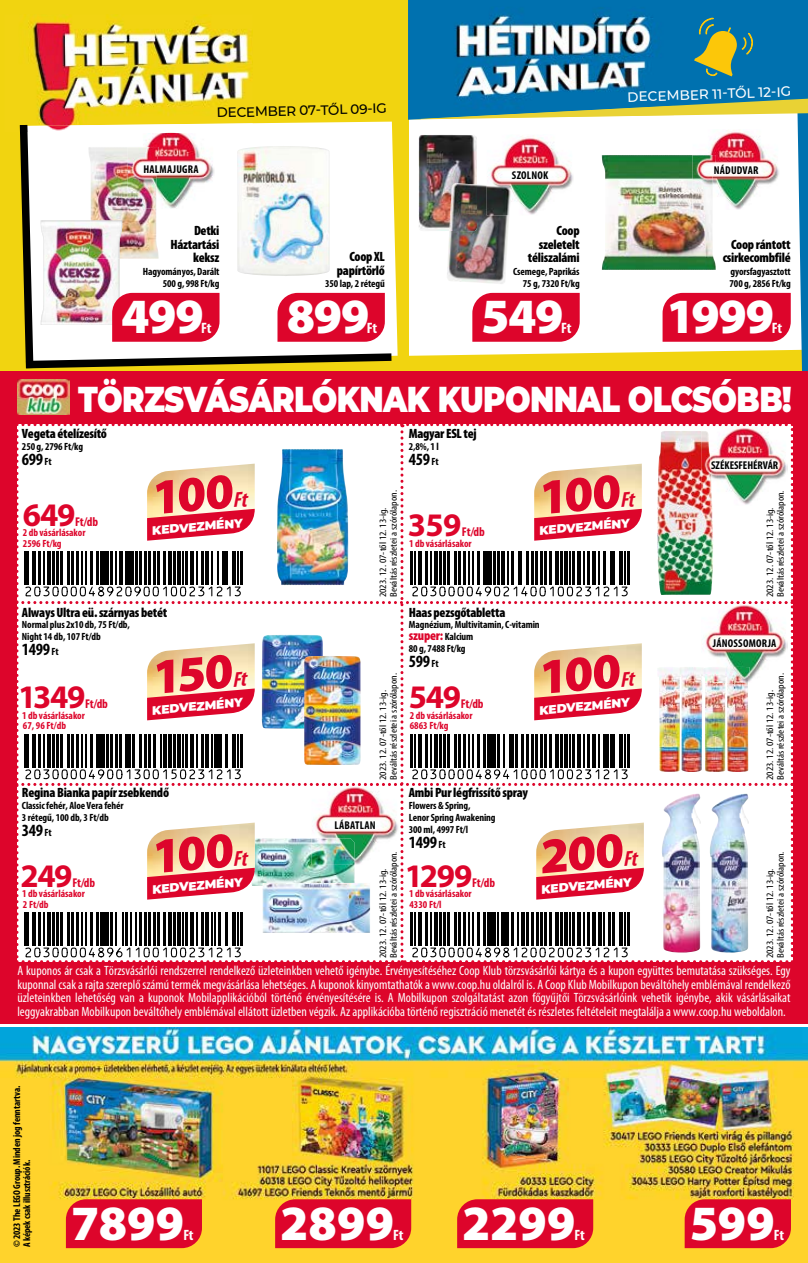
<style>
.page{position:relative;width:808px;height:1263px;background:#fff}
.page>*{position:absolute;margin:0;border:0;box-sizing:border-box;transform-origin:0 0}
.t1{font:900 49.5px "Myriad Pro";letter-spacing:-.01em;color:#fff}
.t2{font:900 36px "Montserrat";letter-spacing:-.02em;color:#fff;scale:.84 1}
.t3{font:700 33px "Myriad Pro";letter-spacing:-.04em;color:#dd052b}
.t4{font:700 condensed 17.25px "Myriad Pro";letter-spacing:-.02em;color:#000}
.t5{font:700 condensed 15.15px "Myriad Pro";letter-spacing:-.015em;color:#fff}
.t6{font:700 condensed 15px "Myriad Pro";letter-spacing:-.015em;color:#fff}
.t7{font:500 13.65px "Montserrat";color:#fff}
.t8{font:500 13.65px "Montserrat";color:#000}
.t9{font:condensed 13.5px/13.5px "Myriad Pro";color:#fff;text-align:justify}
.t10{font:900 condensed 13.5px/13.5px "Myriad Pro";letter-spacing:-.02em;color:#000;text-align:right}
.t11{font:900 condensed 13.5px "Myriad Pro";letter-spacing:-.02em;color:#dd052b}
.t12{font:700 condensed 12.75px "Myriad Pro";letter-spacing:-.02em;color:#dd052b}
.t13{font:900 12.15px "Montserrat";color:#fff}
.t14{font:700 condensed 11.4px "Myriad Pro";letter-spacing:.015em;color:#000}
.t15{font:700 condensed 11.4px "Myriad Pro";letter-spacing:-.005em;color:#000}
.t16{font:700 condensed 10.5px/12px "Myriad Pro";letter-spacing:-.01em;color:#000}
.t17{font:700 condensed 10.5px/10.5px "Myriad Pro";color:#dd052b}
.t18{font:700 condensed 10.05px/10.1px "Myriad Pro";letter-spacing:-.01em;color:#000}
.t19{font:condensed 9.75px/10.5px "Myriad Pro";color:#000;scale:1.16 1}
.s1{font-size:10.5px}
.s2{font-weight:700;font-size:10.5px;color:#000}
</style>
<div class="page">
<div style="left:0;top:0;width:408px;height:381px;background:#f1d410"></div>
<svg style="left:408px;top:0;width:400px;height:125px;background:#137bb4"></svg>
<img style="left:0;top:1028px;width:808px;height:235px">
<div style="left:0;top:371px;width:808px;height:653px;background:#dd052b"></div>
<svg style="left:409px;top:99px;width:399px;height:20px"></svg>
<svg style="left:694px;top:17px;width:60px;height:60px;background:#588f74"></svg>
<img style="left:26px;top:15px;width:227px;height:110px">
<img style="left:27px;top:123px;width:226px;height:2px">
<img style="left:421px;top:7px;width:253px;height:99px">
<img style="left:421px;top:119px;width:253px;height:5px">
<img style="left:421px;top:106px;width:253px;height:13px">
<img style="left:17px;top:380px;width:53px;height:35px">
<div style="left:685px;top:1199px;width:106px;height:49px;background:#dd052b"></div>
<div style="left:66px;top:1199px;width:136px;height:49px;background:#dd052b"></div>
<div style="left:275px;top:1199px;width:136px;height:49px;background:#dd052b"></div>
<div style="left:457px;top:1199px;width:136px;height:49px;background:#dd052b"></div>
<img style="left:19px;top:125px;width:789px;height:246px">
<img style="left:17px;top:424px;width:776px;height:538px">
<p class="t8" style="left:216px;top:104px;width:172px;rotate:-2deg">DECEMBER 07-TŐL 09-IG</p>
<p class="t7" style="left:627px;top:87px;width:165px;rotate:-2deg">DECEMBER 11-TŐL 12-IG</p>
<p class="t14" style="left:144px;top:162px;width:57px">HALMAJUGRA</p>
<p class="t14" style="left:714px;top:163px;width:46px">NÁDUDVAR</p>
<p class="t14" style="left:512px;top:168px;width:38px">SZOLNOK</p>
<p class="t10" style="left:170px;top:223px;width:51px">Detki<br>Háztartási keksz</p>
<p class="t16" style="left:143px;top:265px;width:78px;line-height:12.6px;text-align:right">Hagyományos, Darált<br>500 g, 998 Ft/kg</p>
<h1 class="t1" style="left:121px;top:288px;width:84px">499</h1>
<p class="t5" style="left:201px;top:319px;width:12px">Ft</p>
<p class="t10" style="left:337px;top:250px;width:49px">Coop XL papírtörlő</p>
<p class="t16" style="left:325px;top:278px;width:61px">350 lap, 2 rétegű</p>
<h1 class="t1" style="left:287px;top:288px;width:84px">899</h1>
<p class="t5" style="left:367px;top:319px;width:12px">Ft</p>
<p class="t10" style="left:528px;top:223px;width:53px">Coop szeletelt téliszalámi</p>
<p class="t16" style="left:513px;top:265px;width:68px;line-height:12.6px;text-align:right">Csemege, Paprikás<br>75 g, 7320 Ft/kg</p>
<h1 class="t1" style="left:481px;top:288px;width:84px">549</h1>
<p class="t5" style="left:561px;top:319px;width:12px">Ft</p>
<p class="t10" style="left:723px;top:237px;width:69px">Coop rántott csirkecombfilé</p>
<p class="t16" style="left:730px;top:265px;width:63px;line-height:12.6px">gyorsfagyasztott<br>700 g, 2856 Ft/kg</p>
<h1 class="t1" style="left:667px;top:288px;width:109px">1999</h1>
<p class="t5" style="left:772px;top:319px;width:12px">Ft</p>
<h2 class="t2" style="left:78px;top:372px;width:851px">TÖRZSVÁSÁRLÓKNAK KUPONNAL OLCSÓBB!</h2>
<p class="t10" style="left:22px;top:427px;width:87px">Vegeta ételízesítő</p>
<p class="t16" style="left:22px;top:440px;width:63px">250 g, 2796 Ft/kg</p>
<p class="t4" style="left:22px;top:448px;width:31px">699 <span class="s1">Ft</span></p>
<p class="t10" style="left:409px;top:427px;width:69px">Magyar ESL tej</p>
<p class="t16" style="left:409px;top:441px;width:32px">2,8%, 1 l</p>
<p class="t4" style="left:409px;top:449px;width:31px">459 <span class="s1">Ft</span></p>
<p class="t15" style="left:711px;top:458px;width:69px">SZÉKESFEHÉRVÁR</p>
<h3 class="t3" style="left:23px;top:493px;width:54px">649</h3>
<p class="t12" style="left:75px;top:513px;width:24px">Ft/db</p>
<p class="t17" style="left:23px;top:527px;width:64px">2 db vásárlásakor<br>2596 Ft/kg</p>
<p class="t13" style="left:151px;top:521px;width:92px;rotate:-5deg">KEDVEZMÉNY</p>
<p class="t19" style="left:378px;top:597px;width:94px;rotate:-90deg">2023. 12. 07-től 12. 13-ig.<br>Beváltás részletei a szórólapon.</p>
<h3 class="t3" style="left:408px;top:504px;width:55px">359</h3>
<p class="t12" style="left:462px;top:524px;width:24px">Ft/db</p>
<p class="t17" style="left:409px;top:538px;width:64px">1 db vásárlásakor</p>
<p class="t13" style="left:538px;top:521px;width:92px;rotate:-5deg">KEDVEZMÉNY</p>
<p class="t19" style="left:765px;top:597px;width:94px;rotate:-90deg">2023. 12. 07-től 12. 13-ig.<br>Beváltás részletei a szórólapon.</p>
<p class="t10" style="left:22px;top:605px;width:147px">Always Ultra eü. szárnyas betét</p>
<p class="t16" style="left:22px;top:619px;width:109px;line-height:11.2px">Normal plus 2x10 db, 75 Ft/db,<br>Night 14 db, 107 Ft/db</p>
<p class="t4" style="left:22px;top:638px;width:38px">1499 <span class="s1">Ft</span></p>
<p class="t10" style="left:409px;top:605px;width:98px">Haas pezsgőtabletta</p>
<p class="t16" style="left:409px;top:618px;width:132px">Magnézium, Multivitamin, C-vitamin</p>
<p class="t11" style="left:409px;top:627px;width:66px">szuper: <span class="s2">Kalcium</span></p>
<p class="t16" style="left:409px;top:642px;width:58px">80 g, 7488 Ft/kg</p>
<p class="t4" style="left:409px;top:650px;width:31px">599 <span class="s1">Ft</span></p>
<p class="t14" style="left:713px;top:636px;width:65px">JÁNOSSOMORJA</p>
<h3 class="t3" style="left:18px;top:676px;width:69px">1349</h3>
<p class="t12" style="left:85px;top:696px;width:24px">Ft/db</p>
<p class="t17" style="left:22px;top:710px;width:64px">1 db vásárlásakor<br>67, 96 Ft/db</p>
<p class="t13" style="left:151px;top:701px;width:92px;rotate:-5deg">KEDVEZMÉNY</p>
<p class="t19" style="left:378px;top:780px;width:94px;rotate:-90deg">2023. 12. 07-től 12. 13-ig.<br>Beváltás részletei a szórólapon.</p>
<h3 class="t3" style="left:409px;top:676px;width:54px">549</h3>
<p class="t12" style="left:461px;top:696px;width:24px">Ft/db</p>
<p class="t17" style="left:410px;top:710px;width:64px">2 db vásárlásakor<br>6863 Ft/kg</p>
<p class="t13" style="left:538px;top:701px;width:92px;rotate:-5deg">KEDVEZMÉNY</p>
<p class="t19" style="left:765px;top:780px;width:94px;rotate:-90deg">2023. 12. 07-től 12. 13-ig.<br>Beváltás részletei a szórólapon.</p>
<p class="t10" style="left:22px;top:786px;width:149px">Regina Bianka papír zsebkendő</p>
<p class="t16" style="left:22px;top:800px;width:103px">Classic fehér, Aloe Vera fehér<br>3 rétegű, 100 db, 3 Ft/db</p>
<p class="t4" style="left:22px;top:820px;width:31px">349 <span class="s1">Ft</span></p>
<p class="t14" style="left:334px;top:818px;width:43px">LÁBATLAN</p>
<p class="t10" style="left:409px;top:786px;width:121px">Ambi Pur légfrissítő spray</p>
<p class="t16" style="left:409px;top:800px;width:88px">Flowers &amp; Spring,<br>Lenor Spring Awakening<br>300 ml, 4997 Ft/l</p>
<p class="t4" style="left:409px;top:832px;width:38px">1499 <span class="s1">Ft</span></p>
<h3 class="t3" style="left:21px;top:854px;width:54px">249</h3>
<p class="t12" style="left:72px;top:874px;width:24px">Ft/db</p>
<p class="t17" style="left:22px;top:888px;width:64px">1 db vásárlásakor<br>2 Ft/db</p>
<p class="t19" style="left:378px;top:958px;width:94px;rotate:-90deg">2023. 12. 07-től 12. 13-ig.<br>Beváltás részletei a szórólapon.</p>
<p class="t19" style="left:765px;top:958px;width:94px;rotate:-90deg">2023. 12. 07-től 12. 13-ig.<br>Beváltás részletei a szórólapon.</p>
<h3 class="t3" style="left:405px;top:854px;width:69px">1299</h3>
<p class="t13" style="left:151px;top:880px;width:92px;rotate:-5deg">KEDVEZMÉNY</p>
<p class="t13" style="left:540px;top:880px;width:92px;rotate:-5deg">KEDVEZMÉNY</p>
<p class="t12" style="left:472px;top:874px;width:24px">Ft/db</p>
<p class="t17" style="left:409px;top:888px;width:64px">1 db vásárlásakor<br>4330 Ft/l</p>
<p class="t9" style="left:17px;top:964px;width:775px">A kuponos ár csak a Törzsvásárlói rendszerrel rendelkező üzleteinkben vehető igénybe. Érvényesítéséhez Coop Klub törzsvásárlói kártya és a kupon együttes bemutatása szükséges. Egy kuponnal csak a rajta szereplő számú termék megvásárlása lehetséges. A kuponok kinyomtathatók a www.coop.hu oldalról is. A Coop Klub Mobilkupon beváltóhely emblémával rendelkező üzleteinkben lehetőség van a kuponok Mobilapplikációból történő érvényesítésére is. A Mobilkupon szolgáltatást azon főgyűjtői Törzsvásárlóink vehetik igénybe, akik vásárlásaikat leggyakrabban Mobilkupon beváltóhely emblémával ellátott üzletben végzik. Az applikációba történő regisztráció menetét és részletes feltételeit megtalálja a www.coop.hu weboldalon.</p>
<p class="t18" style="left:12px;top:1247px;width:163px;rotate:-90deg">© 2023 The LEGO Group. Minden jog fenntartva.<br>A képek csak illusztrációk.</p>
<h1 class="t1" style="left:71px;top:1195px;width:115px">7899</h1>
<p class="t6" style="left:183px;top:1225px;width:12px">Ft</p>
<h1 class="t1" style="left:280px;top:1195px;width:115px">2899</h1>
<p class="t6" style="left:393px;top:1225px;width:12px">Ft</p>
<h1 class="t1" style="left:462px;top:1195px;width:115px">2299</h1>
<p class="t6" style="left:575px;top:1225px;width:12px">Ft</p>
<h1 class="t1" style="left:690px;top:1195px;width:87px">599</h1>
<p class="t6" style="left:774px;top:1225px;width:12px">Ft</p>
</div>
